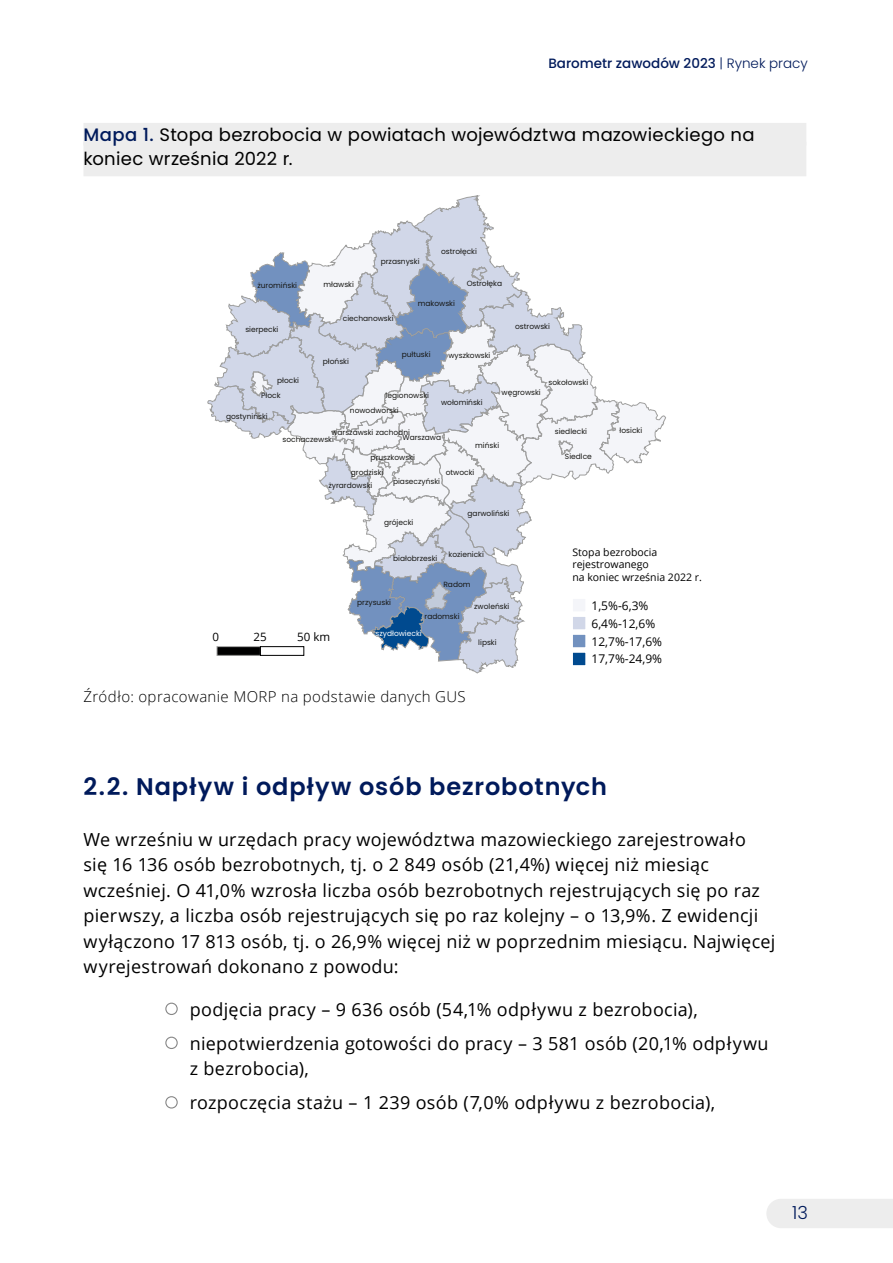
<style>
.page{position:relative;width:893px;height:1263px;background:#fff}
.page>*{position:absolute;margin:0;border:0;box-sizing:border-box;transform-origin:0 0}
.podrozdz{font:600 24px "Poppins";letter-spacing:.04em;color:#001a5b}
.tekst{font:18px/25.5px "Open Sans";letter-spacing:.015em;color:#000}
.PODPIS_WYKRES_1-2_we{font:18px/24px "Poppins";letter-spacing:.015em;color:#000}
.t1{font:300 18px "Poppins";color:#001a5b}
.ZRODŁO{font:300 15px "Open Sans";letter-spacing:.025em;color:#000}
.t2{font:500 13.5px "Poppins";color:#001a5b}
.t3{font:12px/17.9px "Open Sans";color:#000}
.t4{font:11.55px "Open Sans";color:#000}
.t5{font:10.5px/12.6px "Open Sans";color:#000}
.t6{font:7.5px "Poppins";color:#171714}
.t7{font:7.5px "Poppins";color:#fff}
.s1{font-weight:300}
.s2{font-weight:500;color:#001a5b}
</style>
<div class="page">
<div style="left:83px;top:123px;width:723px;height:22px;background:#ededed"></div>
<div style="left:83px;top:142px;width:723px;height:34px;background:#ededed"></div>
<svg style="left:207px;top:195px;width:459px;height:478px"></svg>
<div style="left:572px;top:598px;width:14px;height:14px;background:#f4f5f9"></div>
<div style="left:572px;top:616px;width:14px;height:14px;background:#d1d7e8"></div>
<div style="left:572px;top:616px;width:14px;height:14px;border:1px solid #fff"></div>
<div style="left:572px;top:634px;width:14px;height:14px;background:#7291bf"></div>
<div style="left:572px;top:634px;width:14px;height:14px;border:1px solid #fff"></div>
<div style="left:572px;top:652px;width:14px;height:14px;background:#004a8f"></div>
<div style="left:572px;top:652px;width:14px;height:14px;border:1px solid #fff"></div>
<div style="left:217px;top:647px;width:43px;height:8px;background:#000"></div>
<div style="left:217px;top:646px;width:44px;height:10px;border:1px solid #9f9f9e"></div>
<div style="left:260px;top:646px;width:44px;height:10px;border:1px solid #000"></div>
<svg style="left:165px;top:1002px;width:13px;height:13px"></svg>
<svg style="left:165px;top:1036px;width:13px;height:13px"></svg>
<svg style="left:165px;top:1096px;width:13px;height:13px"></svg>
<div style="left:766px;top:1199px;width:127px;height:29px;background:#ededed"></div>
<p class="t2" style="left:548px;top:55px;width:261px">Barometr zawodów 2023 <span class="s1">| Rynek pracy</span></p>
<p class="PODPIS_WYKRES_1-2_we" style="left:83px;top:123px;width:673px"><span class="s2">Mapa 1.</span> Stopa bezrobocia w powiatach województwa mazowieckiego na koniec września 2022 r.</p>
<p class="t6" style="left:441px;top:247px;width:37px">ostrołęcki</p>
<p class="t6" style="left:381px;top:257px;width:40px">przasnyski</p>
<p class="t6" style="left:257px;top:281px;width:41px">żuromiński</p>
<p class="t6" style="left:324px;top:280px;width:32px">mławski</p>
<p class="t6" style="left:467px;top:279px;width:37px">Ostrołęka</p>
<p class="t6" style="left:418px;top:299px;width:39px">makowski</p>
<p class="t6" style="left:343px;top:314px;width:52px">ciechanowski</p>
<p class="t6" style="left:245px;top:324px;width:35px">sierpecki</p>
<p class="t6" style="left:515px;top:322px;width:36px">ostrowski</p>
<p class="t6" style="left:323px;top:357px;width:28px">płoński</p>
<p class="t6" style="left:402px;top:350px;width:30px">pułtuski</p>
<p class="t6" style="left:448px;top:351px;width:44px">wyszkowski</p>
<p class="t6" style="left:277px;top:376px;width:23px">płocki</p>
<p class="t6" style="left:548px;top:378px;width:41px">sokołowski</p>
<p class="t6" style="left:261px;top:391px;width:21px">Płock</p>
<p class="t6" style="left:386px;top:391px;width:45px">legionowski</p>
<p class="t6" style="left:441px;top:398px;width:43px">wołomiński</p>
<p class="t6" style="left:502px;top:388px;width:41px">węgrowski</p>
<p class="t6" style="left:226px;top:412px;width:43px">gostyniński</p>
<p class="t6" style="left:350px;top:406px;width:50px">nowodworski</p>
<p class="t6" style="left:331px;top:428px;width:80px">warszawski zachodni</p>
<p class="t6" style="left:402px;top:433px;width:40px">Warszawa</p>
<p class="t6" style="left:282px;top:435px;width:53px">sochaczewski</p>
<p class="t6" style="left:371px;top:453px;width:46px">pruszkowski</p>
<p class="t6" style="left:475px;top:441px;width:25px">miński</p>
<p class="t6" style="left:351px;top:467px;width:34px">grodziski</p>
<p class="t6" style="left:328px;top:481px;width:45px">żyrardowski</p>
<p class="t6" style="left:446px;top:468px;width:30px">otwocki</p>
<p class="t6" style="left:393px;top:477px;width:49px">piaseczyński</p>
<p class="t6" style="left:384px;top:518px;width:31px">grójecki</p>
<p class="t6" style="left:468px;top:509px;width:43px">garwoliński</p>
<p class="t6" style="left:555px;top:427px;width:34px">siedlecki</p>
<p class="t6" style="left:565px;top:452px;width:28px">Siedlce</p>
<p class="t6" style="left:620px;top:426px;width:24px">łosicki</p>
<p class="t6" style="left:393px;top:554px;width:46px">białobrzeski</p>
<p class="t6" style="left:449px;top:550px;width:37px">kozienicki</p>
<p class="t4" style="left:213px;top:629px;width:8px">0</p>
<p class="t4" style="left:253px;top:629px;width:15px">25</p>
<p class="t4" style="left:297px;top:629px;width:34px">50 km</p>
<p class="t6" style="left:357px;top:598px;width:35px">przysuski</p>
<p class="t6" style="left:443px;top:580px;width:29px">Radom</p>
<p class="t6" style="left:425px;top:612px;width:37px">radomski</p>
<p class="t6" style="left:474px;top:601px;width:37px">zwoleński</p>
<p class="t7" style="left:376px;top:629px;width:48px">szydłowiecki</p>
<p class="t6" style="left:478px;top:638px;width:20px">lipski</p>
<p class="ZRODŁO" style="left:83px;top:686px;width:384px">Źródło: opracowanie MORP na podstawie danych GUS</p>
<p class="t5" style="left:572px;top:545px;width:131px">Stopa bezrobocia rejestrowanego<br>na koniec września 2022 r.</p>
<p class="t3" style="left:591px;top:596px;width:72px">1,5%-6,3%<br>6,4%-12,6%<br>12,7%-17,6%<br>17,7%-24,9%</p>
<h1 class="podrozdz" style="left:83px;top:772px;width:525px">2.2. Napływ i odpływ osób bezrobotnych</h1>
<p class="tekst" style="left:83px;top:826px;width:693px">We wrześniu w urzędach pracy województwa mazowieckiego zarejestrowało<br>się 16 136 osób bezrobotnych, tj. o 2 849 osób (21,4%) więcej niż miesiąc wcześniej. O 41,0% wzrosła liczba osób bezrobotnych rejestrujących się po raz pierwszy, a liczba osób rejestrujących się po raz kolejny – o 13,9%. Z ewidencji wyłączono 17 813 osób, tj. o 26,9% więcej niż w poprzednim miesiącu. Najwięcej wyrejestrowań dokonano z powodu:</p>
<p class="tekst" style="left:190px;top:996px;width:509px">podjęcia pracy – 9 636 osób (54,1% odpływu z bezrobocia),</p>
<p class="tekst" style="left:190px;top:1030px;width:580px">niepotwierdzenia gotowości do pracy – 3 581 osób (20,1% odpływu z bezrobocia),</p>
<p class="tekst" style="left:190px;top:1090px;width:527px">rozpoczęcia stażu – 1 239 osób (7,0% odpływu z bezrobocia),</p>
<p class="t1" style="left:792px;top:1202px;width:17px">13</p>
</div>
